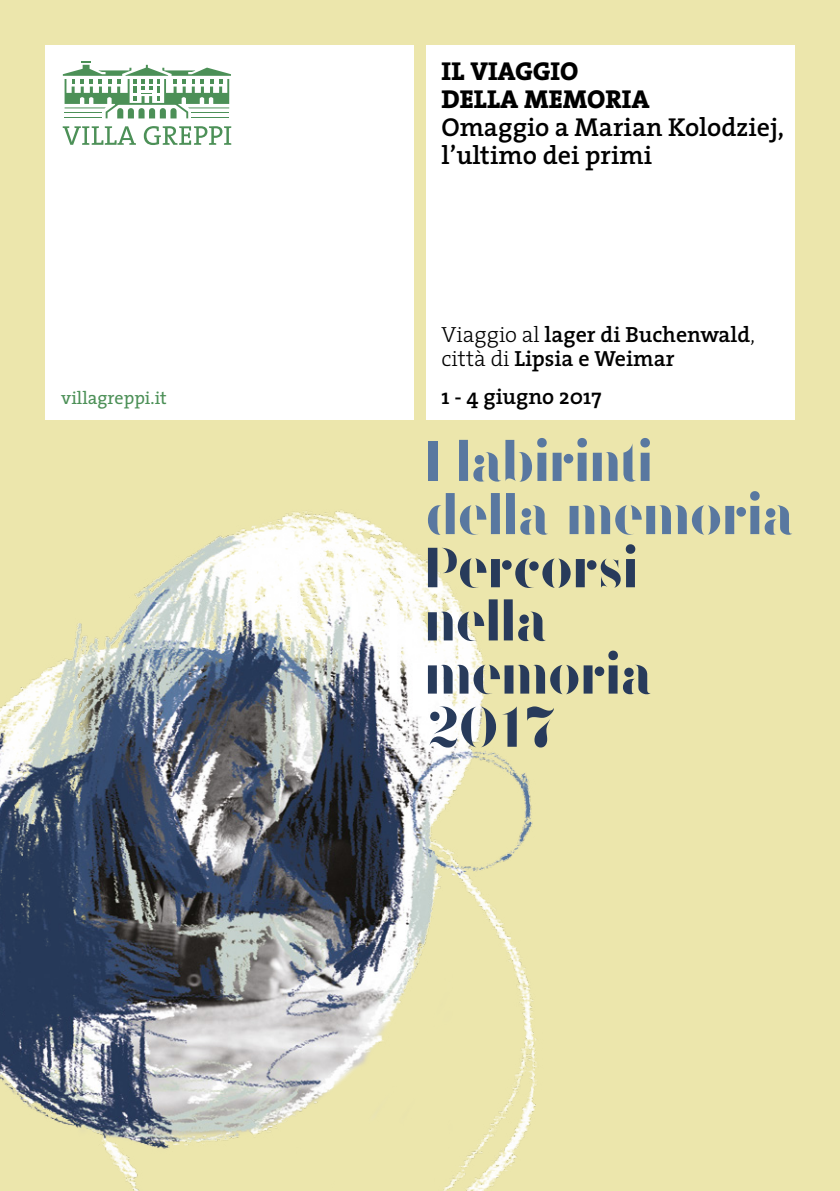
<style>
.page{position:relative;width:840px;height:1191px;background:#fff}
.page>*{position:absolute;margin:0;border:0;box-sizing:border-box;transform-origin:0 0}
.t1{font:56.4px/53.2px "F Bella Stencil";color:#283b5b}
.t2{font:56.4px/53.2px "F Bella Stencil";letter-spacing:.01em;color:#5978a0}
.t3{font:600 26px/28px "The Serif";color:#000}
.t4{font:800 26px/28px "The Serif";color:#000}
.t5{font:600 22px/24px "The Serif";color:#000}
.t6{font:18px "The Serif";color:#4c9057}
.s1{font-weight:300}
</style>
<div class="page">
<div style="left:0;top:0;width:839px;height:1191px;background:#ece6ac"></div>
<img style="left:0;top:510px;width:537px;height:681px">
<div style="left:45px;top:45px;width:369px;height:375px;background:#fff"></div>
<svg style="left:63px;top:61px;width:168px;height:57px"></svg>
<svg style="left:63px;top:126px;width:73px;height:19px"></svg>
<svg style="left:144px;top:126px;width:87px;height:19px"></svg>
<div style="left:425px;top:166px;width:369px;height:254px;background:#fff"></div>
<div style="left:425px;top:45px;width:369px;height:135px;background:#fff"></div>
<p class="t6" style="left:61px;top:383px;width:107px">villagreppi.it</p>
<p class="t4" style="left:441px;top:57px;width:138px">IL VIAGGIO<br>DELLA</p>
<p class="t4" style="left:524px;top:85px;width:113px">MEMORIA</p>
<p class="t3" style="left:441px;top:112px;width:344px">Omaggio a Marian Kolodziej, l’ultimo dei primi</p>
<p class="t5" style="left:441px;top:322px;width:315px"><span class="s1">Viaggio al</span> lager di Buchenwald<span class="s1">, città di</span> Lipsia e Weimar</p>
<p class="t5" style="left:441px;top:384px;width:161px">1 - 4 giugno 2017</p>
<h1 class="t2" style="left:425px;top:434px;width:370px">I labirinti<br>della memoria</h1>
<h1 class="t1" style="left:425px;top:541px;width:228px">Percorsi nella memoria<br>2017</h1>
</div>
